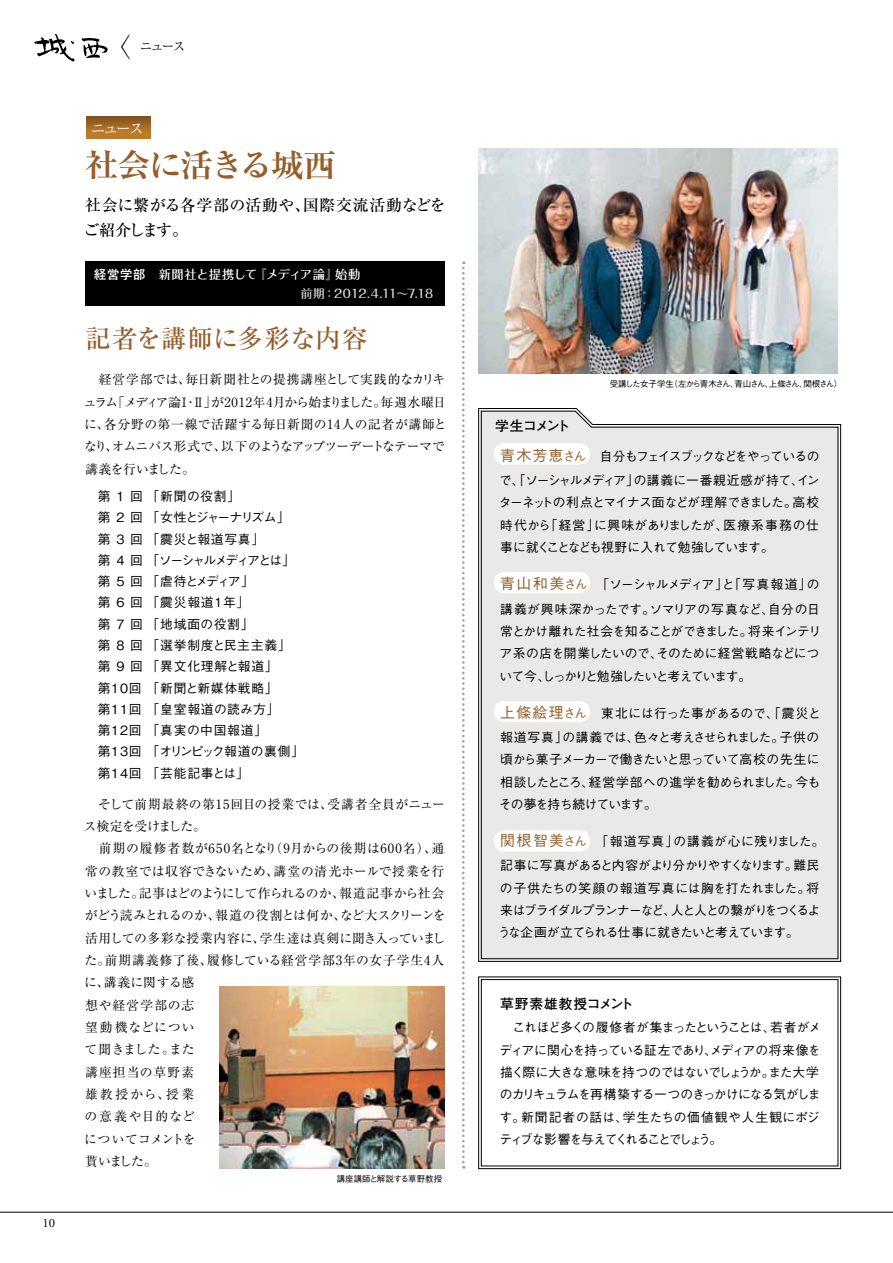
<style>
.page{position:relative;width:893px;height:1263px;background:#fff}
.page>*{position:absolute;margin:0;border:0;box-sizing:border-box;transform-origin:0 0}
.t1{font:700 31.95px "Ryumin Pro";letter-spacing:-.06em;color:#955e29;scale:1.05 1}
.t2{font:300 26.55px "Akashi Std";color:#000}
.t3{font:500 25.5px "Ryumin Pro";letter-spacing:-.005em;color:#955e29}
.t4{font:500 15.9px/25.5px "Ryumin Pro";letter-spacing:.015em;color:#000}
.t5{font:14.85px "Ryumin Pro";color:#fff}
.t6{font:700 13.8px "Futo Go B101 Pro";letter-spacing:.06em;color:#000}
.t7{font:700 13.8px "Futo Go B101 Pro";letter-spacing:-.035em;color:#000}
.t8{font:500 12.75px/22.4px "Gothic BBB Pr 5";letter-spacing:-.045em;color:#000}
.t9{font:12.75px/22.4px "Ryumin Pro";letter-spacing:.025em;color:#000}
.t10{font:500 12.75px/21.3px "Gothic BBB Pr 5";letter-spacing:.06em;color:#000}
.t11{font:12.75px/22.4px "Ryumin Pro";letter-spacing:-.005em;color:#000}
.t12{font:500 12.75px/24.2px "Gothic BBB Pr 5";letter-spacing:-.085em;color:#000}
.t13{font:500 12.75px/24.2px "Gothic BBB Pr 5";letter-spacing:-.02em;color:#000}
.t14{font:500 12.75px/24.2px "Gothic BBB Pr 5";letter-spacing:-.025em;color:#000}
.t15{font:12.75px "Adobe Garamond Pro";color:#000}
.t16{font:500 12.15px "Folk Pro";color:#fff}
.t17{font:500 11.7px "Folk Pro";letter-spacing:-.015em;color:#dcdddd}
.t18{font:500 8.55px "Gothic BBB Pro";letter-spacing:-.145em;color:#000}
.t19{font:500 8.55px "Gothic BBB Pro";color:#000}
.s1{font-family:"Gothic MB101 Pro"}
.s2{font-size:14.85px;color:#955e29}
.s3{color:#955e29}
</style>
<div class="page">
<svg style="left:478px;top:408px;width:363px;height:554px"></svg>
<div style="left:481px;top:410px;width:357px;height:549px;background:#ebe9e8"></div>
<img style="left:478px;top:149px;width:360px;height:224px">
<div style="left:494px;top:443px;width:96px;height:22px;background:#fff;border-radius:11px"></div>
<div style="left:494px;top:572px;width:96px;height:21px;background:#fff;border-radius:11px"></div>
<div style="left:494px;top:701px;width:96px;height:21px;background:#fff;border-radius:11px"></div>
<div style="left:494px;top:830px;width:96px;height:21px;background:#fff;border-radius:11px"></div>
<svg style="left:82px;top:38px;width:26px;height:20px"></svg>
<svg style="left:34px;top:34px;width:41px;height:27px"></svg>
<hr style="left:0;top:1212px;width:893px;height:1px;background:#000">
<svg style="left:478px;top:976px;width:363px;height:193px"></svg>
<div style="left:481px;top:979px;width:357px;height:187px;border:1px solid #000"></div>
<svg style="left:462px;top:261px;width:3px;height:907px"></svg>
<div style="left:85px;top:261px;width:359px;height:45px;background:#000"></div>
<svg style="left:86px;top:117px;width:64px;height:21px"></svg>
<img style="left:220px;top:986px;width:224px;height:183px">
<p class="t15" style="left:43px;top:1215px;width:14px">10</p>
<h2 class="t2" style="left:104px;top:28px;width:28px">〈</h2>
<p class="t9" style="left:140px;top:34px;width:47px">ニュース</p>
<p class="t5" style="left:91px;top:116px;width:55px">ニュース</p>
<h1 class="t1" style="left:85px;top:140px;width:241px">社会に活きる城西</h1>
<p class="t4" style="left:83px;top:191px;width:364px">社会に繋がる各学部の活動や、国際交流活動などをご紹介します。</p>
<p class="t16" style="left:94px;top:264px;width:268px"><span class="s1">経営学部</span>　新聞社と提携して『メディア論』始動</p>
<p class="t17" style="left:301px;top:283px;width:134px">前期：2012.4.11～7.18</p>
<h3 class="t3" style="left:85px;top:319px;width:284px">記者を講師に多彩な内容</h3>
<p class="t11" style="left:84px;top:367px;width:364px">　経営学部では、毎日新聞社との提携講座として実践的なカリキュラム「メディア論Ⅰ･Ⅱ」が2012年4月から始まりました。毎週水曜日に、各分野の第一線で活躍する毎日新聞の14人の記者が講師となり、オムニバス形式で、以下のようなアップツーデートなテーマで講義を行いました。</p>
<p class="t10" style="left:98px;top:484px;width:208px">第 1 回「新聞の役割」<br>第 2 回「女性とジャーナリズム」第 3 回「震災と報道写真」<br>第 4 回「ソーシャルメディアとは」第 5 回「虐待とメディア」<br>第 6 回「震災報道1年」<br>第 7 回「地域面の役割」<br>第 8 回「選挙制度と民主主義」第 9 回「異文化理解と報道」第10回「新聞と新媒体戦略」第11回「皇室報道の読み方」第12回「真実の中国報道」<br>第13回「オリンピック報道の裏側」第14回「芸能記事とは」</p>
<p class="t9" style="left:84px;top:792px;width:363px">　そして前期最終の第15回目の授業では、受講者全員がニュース検定を受けました。<br>　前期の履修者数が650名となり（9月からの後期は600名）、通常の教室では収容できないため、講堂の清光ホールで授業を行いました。記事はどのようにして作られるのか、報道記事から社会がどう読みとれるのか、報道の役割とは何か、など大スクリーンを活用しての多彩な授業内容に、学生達は真剣に聞き入っていました。前期講義修了後、履修している経営学部3年の女子学生4人に、講義に関する感<br>想や経営学部の志<br>望動機などについ<br>て聞きました。また<br>講座担当の草野素<br>雄教授から、授業<br>の意義や目的など<br>についてコメントを<br>貰いました。</p>
<p class="t19" style="left:337px;top:1172px;width:107px">講座講師と解説する草野教授</p>
<p class="t7" style="left:495px;top:415px;width:77px">学生コメント</p>
<p class="t18" style="left:610px;top:377px;width:234px">受講した女子学生（左から青木さん、青山さん、上條さん、関根さん）</p>
<p class="t12" style="left:499px;top:443px;width:322px"><span class="s2">青木芳恵</span><span class="s3">さん　</span>自分もフェイスブックなどをやっているので、「ソーシャルメディア」の講義に一番親近感が持て、イン</p>
<p class="t8" style="left:499px;top:490px;width:322px;text-align:justify">ターネットの利点とマイナス面などが理解できました。高校時代から「経営」に興味がありましたが、医療系事務の仕事に就くことなども視野に入れて勉強しています。</p>
<p class="t8" style="left:500px;top:571px;width:321px;line-height:24.2px"><span class="s2">青山和美</span><span class="s3">さん　</span>「ソーシャルメディア」と「写真報道」の講義が興味深かったです。ソマリアの写真など、自分の日</p>
<p class="t8" style="left:499px;top:619px;width:323px">常とかけ離れた社会を知ることができました。将来インテリア系の店を開業したいので、そのために経営戦略などについて今、しっかりと勉強したいと考えています。</p>
<p class="t13" style="left:500px;top:700px;width:322px"><span class="s2">上條絵理</span><span class="s3">さん　</span>東北には行った事があるので、「震災と報道写真」の講義では、色々と考えさせられました。子供の</p>
<p class="t8" style="left:499px;top:747px;width:323px;text-align:justify">頃から菓子メーカーで働きたいと思っていて高校の先生に相談したところ、経営学部への進学を勧められました。今もその夢を持ち続けています。</p>
<p class="t14" style="left:500px;top:828px;width:326px"><span class="s2">関根智美</span><span class="s3">さん　</span>「報道写真」の講義が心に残りました。記事に写真があると内容がより分かりやすくなります。難民</p>
<p class="t8" style="left:498px;top:875px;width:324px;text-align:justify">の子供たちの笑顔の報道写真には胸を打たれました。将来はブライダルプランナーなど、人と人との繋がりをつくるような企画が立てられる仕事に就きたいと考えています。</p>
<p class="t6" style="left:500px;top:993px;width:135px">草野素雄教授コメント</p>
<p class="t8" style="left:499px;top:1015px;width:323px">　これほど多くの履修者が集まったということは、若者がメディアに関心を持っている証左であり、メディアの将来像を描く際に大きな意味を持つのではないでしょうか。また大学のカリキュラムを再構築する一つのきっかけになる気がします。新聞記者の話は、学生たちの価値観や人生観にポジティブな影響を与えてくれることでしょう。</p>
</div>
